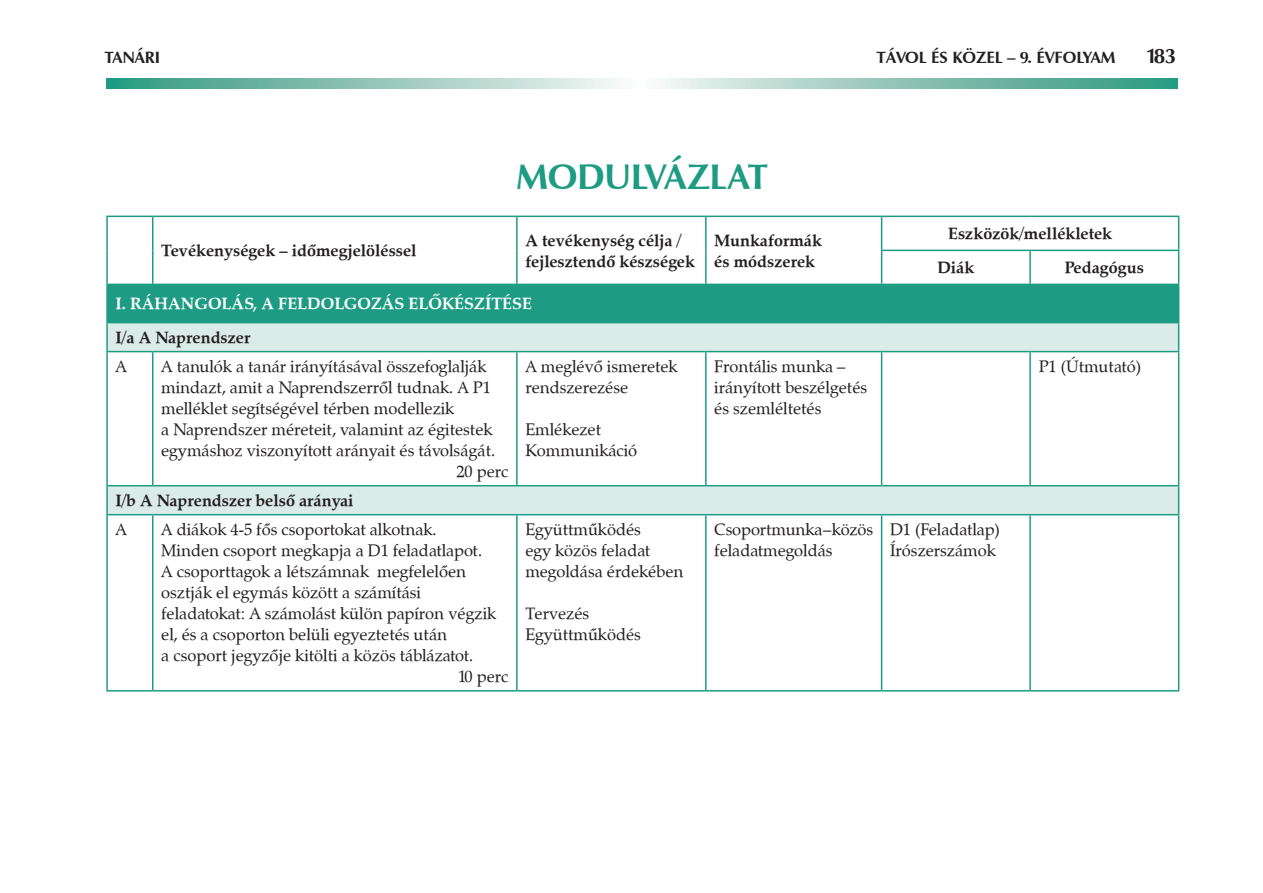
<style>
.page{position:relative;width:1263px;height:893px;background:#fff}
.page>*{position:absolute;margin:0;border:0;box-sizing:border-box;transform-origin:0 0}
.t1{font:700 36px "Zapf Humanist 601 PFL";letter-spacing:-.015em;color:#1d9c83}
.t2{font:700 21px "Zapf Humanist 601 PFL";color:#231f20}
.t3{font:16.5px/21px "Zapf Calligraphic 801 PFL";color:#231f20}
.t4{font:700 16.5px/21px "Zapf Calligraphic 801 PFL";color:#231f20}
.t5{font:700 16.5px "Zapf Calligraphic 801 PFL";color:#fff}
.t6{font:700 16.5px "Zapf Humanist 601 PFL";color:#231f20}
</style>
<div class="page">
<svg style="left:106px;top:78px;width:1072px;height:11px;background:#91c6b8"></svg>
<svg style="left:108px;top:217px;width:1070px;height:67px"></svg>
<div style="left:107px;top:284px;width:1072px;height:39px;background:#1d9c83"></div>
<svg style="left:108px;top:323px;width:1070px;height:191px"></svg>
<hr style="left:106px;top:285px;width:2px;height:37px;background:#1d9c83">
<hr style="left:106px;top:322px;width:47px;height:1px;background:#1d9c83">
<hr style="left:106px;top:323px;width:2px;height:28px;background:#1d9c83">
<svg style="left:1178px;top:323px;width:1px;height:28px"></svg>
<hr style="left:106px;top:351px;width:47px;height:1px;background:#1d9c83">
<hr style="left:106px;top:352px;width:2px;height:133px;background:#1d9c83">
<hr style="left:153px;top:351px;width:364px;height:1px;background:#1d9c83">
<hr style="left:152px;top:352px;width:1px;height:133px;background:#1d9c83">
<hr style="left:517px;top:351px;width:189px;height:1px;background:#1d9c83">
<hr style="left:516px;top:352px;width:2px;height:133px;background:#1d9c83">
<hr style="left:706px;top:351px;width:176px;height:1px;background:#1d9c83">
<hr style="left:705px;top:352px;width:1px;height:133px;background:#1d9c83">
<hr style="left:882px;top:351px;width:148px;height:1px;background:#1d9c83">
<hr style="left:881px;top:352px;width:1px;height:133px;background:#1d9c83">
<hr style="left:1030px;top:351px;width:149px;height:1px;background:#1d9c83">
<hr style="left:1029px;top:352px;width:2px;height:133px;background:#1d9c83">
<hr style="left:1178px;top:352px;width:1px;height:133px;background:#1d9c83">
<hr style="left:106px;top:485px;width:47px;height:1px;background:#1d9c83">
<hr style="left:106px;top:486px;width:2px;height:28px;background:#1d9c83">
<hr style="left:153px;top:485px;width:364px;height:1px;background:#1d9c83">
<hr style="left:517px;top:485px;width:189px;height:1px;background:#1d9c83">
<hr style="left:706px;top:485px;width:176px;height:1px;background:#1d9c83">
<hr style="left:882px;top:485px;width:148px;height:1px;background:#1d9c83">
<hr style="left:1030px;top:485px;width:149px;height:1px;background:#1d9c83">
<svg style="left:1178px;top:486px;width:1px;height:28px"></svg>
<hr style="left:106px;top:514px;width:47px;height:1px;background:#1d9c83">
<hr style="left:106px;top:515px;width:2px;height:175px;background:#1d9c83">
<hr style="left:153px;top:514px;width:364px;height:1px;background:#1d9c83">
<hr style="left:152px;top:515px;width:1px;height:175px;background:#1d9c83">
<hr style="left:517px;top:514px;width:189px;height:1px;background:#1d9c83">
<hr style="left:516px;top:515px;width:2px;height:175px;background:#1d9c83">
<hr style="left:706px;top:514px;width:176px;height:1px;background:#1d9c83">
<hr style="left:705px;top:515px;width:1px;height:175px;background:#1d9c83">
<hr style="left:882px;top:514px;width:148px;height:1px;background:#1d9c83">
<hr style="left:881px;top:515px;width:1px;height:175px;background:#1d9c83">
<hr style="left:1030px;top:514px;width:149px;height:1px;background:#1d9c83">
<hr style="left:1029px;top:515px;width:2px;height:175px;background:#1d9c83">
<hr style="left:1178px;top:515px;width:1px;height:175px;background:#1d9c83">
<hr style="left:106px;top:690px;width:47px;height:2px;background:#1d9c83">
<hr style="left:153px;top:690px;width:364px;height:2px;background:#1d9c83">
<hr style="left:517px;top:690px;width:189px;height:2px;background:#1d9c83">
<hr style="left:706px;top:690px;width:176px;height:2px;background:#1d9c83">
<hr style="left:882px;top:690px;width:148px;height:2px;background:#1d9c83">
<hr style="left:1030px;top:690px;width:149px;height:2px;background:#1d9c83">
<hr style="left:106px;top:216px;width:47px;height:1px;background:#1d9c83">
<hr style="left:106px;top:217px;width:2px;height:33px;background:#1d9c83">
<hr style="left:153px;top:216px;width:364px;height:1px;background:#1d9c83">
<hr style="left:152px;top:217px;width:1px;height:33px;background:#1d9c83">
<hr style="left:517px;top:216px;width:189px;height:1px;background:#1d9c83">
<hr style="left:516px;top:217px;width:2px;height:33px;background:#1d9c83">
<hr style="left:706px;top:216px;width:176px;height:1px;background:#1d9c83">
<hr style="left:705px;top:217px;width:1px;height:33px;background:#1d9c83">
<hr style="left:106px;top:250px;width:2px;height:34px;background:#1d9c83">
<hr style="left:152px;top:250px;width:1px;height:34px;background:#1d9c83">
<hr style="left:516px;top:250px;width:2px;height:34px;background:#1d9c83">
<hr style="left:705px;top:250px;width:1px;height:34px;background:#1d9c83">
<hr style="left:106px;top:284px;width:47px;height:1px;background:#1d9c83">
<hr style="left:882px;top:216px;width:148px;height:1px;background:#1d9c83">
<hr style="left:881px;top:217px;width:1px;height:33px;background:#1d9c83">
<hr style="left:1030px;top:216px;width:149px;height:1px;background:#1d9c83">
<hr style="left:1178px;top:217px;width:1px;height:33px;background:#1d9c83">
<hr style="left:881px;top:250px;width:149px;height:1px;background:#1d9c83">
<hr style="left:881px;top:251px;width:1px;height:33px;background:#1d9c83">
<hr style="left:1030px;top:250px;width:149px;height:1px;background:#1d9c83">
<hr style="left:1029px;top:251px;width:2px;height:33px;background:#1d9c83">
<hr style="left:1178px;top:251px;width:1px;height:33px;background:#1d9c83">
<p class="t6" style="left:105px;top:47px;width:6px">TANÁRITÁVOL</p>
<p class="t6" style="left:931px;top:47px;width:32px">ÉS KÖZEL</p>
<p class="t6" style="left:1007px;top:47px;width:40px">– 9. ÉVFOLYAM</p>
<p class="t2" style="left:1146px;top:42px;width:32px">183</p>
<h1 class="t1" style="left:516px;top:154px;width:254px">MODULVÁZLAT</h1>
<p class="t4" style="left:161px;top:240px;width:257px">Tevékenységek – időmegjelöléssel</p>
<p class="t4" style="left:525px;top:230px;width:171px">A tevékenység célja / fejlesztendő készségek</p>
<p class="t4" style="left:714px;top:230px;width:109px">Munkaformák és módszerek</p>
<p class="t4" style="left:937px;top:217px;width:176px;line-height:34px;text-indent:11px">Eszközök/mellékletek<br>Diák</p>
<p class="t4" style="left:1065px;top:257px;width:80px">Pedagógus</p>
<p class="t5" style="left:116px;top:294px;width:416px">I. Ráhangolás, a feldolgozás előkészítése</p>
<p class="t4" style="left:116px;top:327px;width:136px">I/a A Naprendszer</p>
<p class="t3" style="left:116px;top:356px;width:13px">A</p>
<p class="t3" style="left:161px;top:356px;width:327px">A tanulók a tanár irányításával összefoglalják</p>
<p class="t3" style="left:161px;top:377px;width:331px">mindazt, amit a Naprendszerről tudnak. A P1</p>
<p class="t3" style="left:161px;top:398px;width:295px">melléklet segítségével térben modellezik</p>
<p class="t3" style="left:161px;top:419px;width:333px">a Naprendszer méreteit, valamint az égitestek</p>
<p class="t3" style="left:161px;top:440px;width:335px">egymáshoz viszonyított arányait és távolságát.</p>
<p class="t3" style="left:456px;top:461px;width:53px">20 perc</p>
<p class="t3" style="left:525px;top:356px;width:154px">A meglévő ismeretek rendszerezése</p>
<p class="t3" style="left:525px;top:419px;width:113px">Emlékezet<br>Kommunikáció</p>
<p class="t4" style="left:116px;top:490px;width:239px">I/b A Naprendszer belső arányai</p>
<p class="t3" style="left:116px;top:519px;width:13px">A</p>
<p class="t3" style="left:161px;top:519px;width:277px">A diákok 4-5 fős csoportokat alkotnak.</p>
<p class="t3" style="left:161px;top:540px;width:322px">Minden csoport megkapja a D1 feladatlapot.</p>
<p class="t3" style="left:161px;top:561px;width:306px">A csoporttagok a létszámnak megfelelően</p>
<p class="t3" style="left:161px;top:582px;width:261px">osztják el egymás között a számítási</p>
<p class="t3" style="left:161px;top:603px;width:336px">feladatokat: A számolást külön papíron végzik</p>
<p class="t3" style="left:161px;top:624px;width:287px">el, és a csoporton belüli egyeztetés után</p>
<p class="t3" style="left:161px;top:645px;width:314px">a csoport jegyzője kitölti a közös táblázatot.</p>
<p class="t3" style="left:458px;top:666px;width:52px">10 perc</p>
<p class="t3" style="left:525px;top:519px;width:160px">Együttműködés<br>egy közös feladat megoldása érdekében</p>
<p class="t3" style="left:525px;top:603px;width:117px">Tervezés<br>Együttműködés</p>
<p class="t3" style="left:714px;top:356px;width:154px">Frontális munka – irányított beszélgetés és szemléltetés</p>
<p class="t3" style="left:1039px;top:356px;width:104px">P1 (Útmutató)</p>
<p class="t3" style="left:714px;top:519px;width:160px">Csoportmunka – közös feladatmegoldás</p>
<p class="t3" style="left:890px;top:519px;width:111px">D1 (Feladatlap)<br>Írószerszámok</p>
</div>
